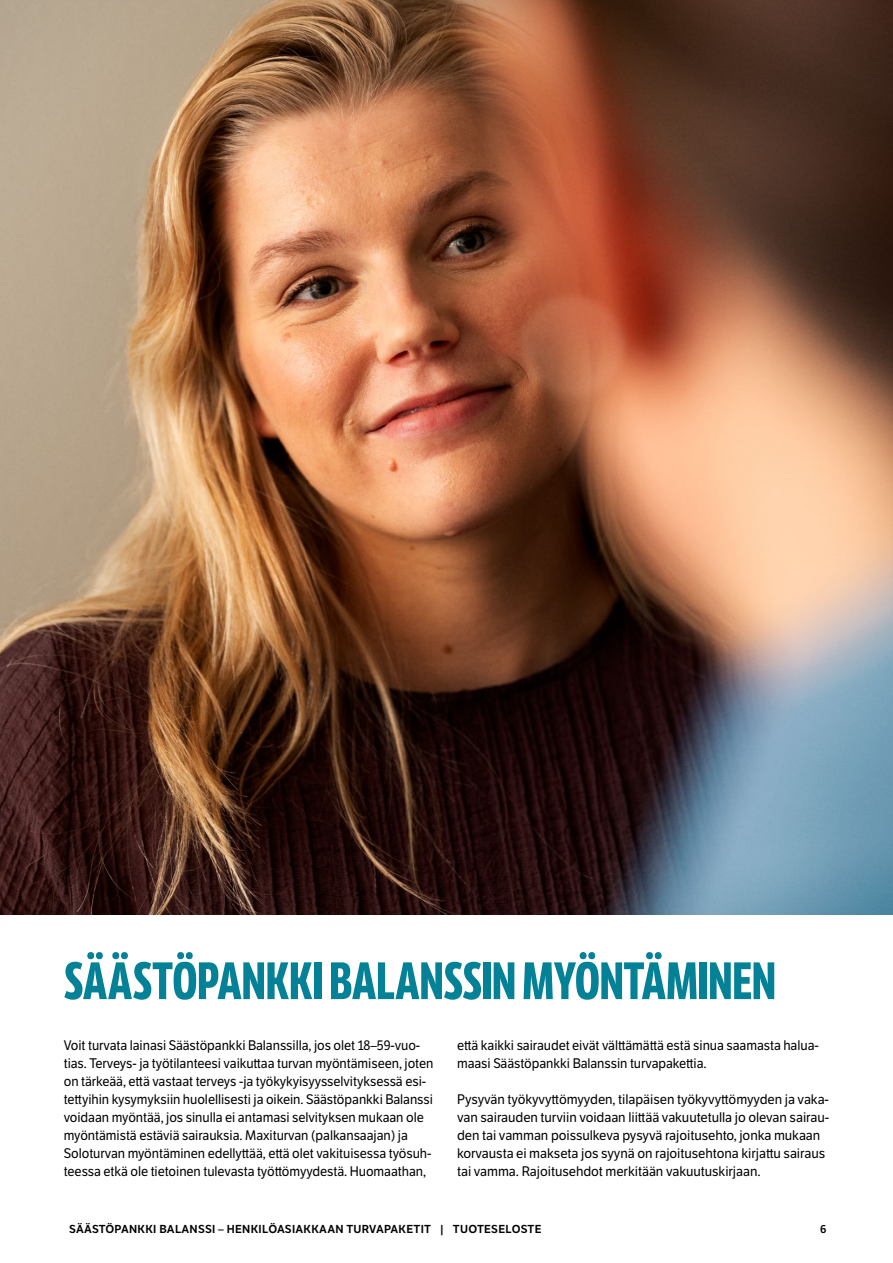
<style>
.page{position:relative;width:893px;height:1263px;background:#fff}
.page>*{position:absolute;margin:0;border:0;box-sizing:border-box;transform-origin:0 0}
.H2_-_Otsikko_M{font:700 51px "LFT Etica Compressed";letter-spacing:-.005em;color:#038197}
.P_-_Leipäteksti_M__alaväli{font:13.5px/18px "LFT Etica";letter-spacing:-.005em;color:#000;scale:.96 1}
.P_-_Leipäteksti_M__alaväli-2{font:13.5px/18px "LFT Etica";letter-spacing:-.005em;color:#000}
.t1{font:11.25px "LFT Etica SB";letter-spacing:.025em;color:#000}
</style>
<div class="page">
<img style="left:0;top:0;width:893px;height:914px">
<h2 class="H2_-_Otsikko_M" style="left:64px;top:951px;width:714px">SÄÄSTÖPANKKI BALANSSIN MYÖNTÄMINEN</h2>
<p class="P_-_Leipäteksti_M__alaväli" style="left:64px;top:1036px;width:387px">Voit turvata lainasi Säästöpankki Balanssilla, jos olet 18–59-vuo&shy;tias. Terveys- ja työtilanteesi vaikuttaa turvan myöntämiseen, joten on tärkeää, että vastaat terveys -ja työkykyisyysselvityksessä esi&shy;tettyihin kysymyksiin huolellisesti ja oikein. Säästöpankki Balanssi voidaan myöntää, jos sinulla ei antamasi selvityksen mukaan ole myöntämistä estäviä sairauksia. Maxiturvan (palkansaajan) ja Soloturvan myöntäminen edellyttää, että olet vakituisessa työsuh&shy;teessa etkä ole tietoinen tulevasta työttömyydestä. Huomaathan,</p>
<p class="P_-_Leipäteksti_M__alaväli" style="left:457px;top:1036px;width:378px">että kaikki sairaudet eivät välttämättä estä sinua saamasta halua&shy;maasi Säästöpankki Balanssin turvapakettia.</p>
<p class="P_-_Leipäteksti_M__alaväli-2" style="left:457px;top:1090px;width:374px">Pysyvän työkyvyttömyyden, tilapäisen työkyvyttömyyden ja vaka&shy;van sairauden turviin voidaan liittää vakuutetulla jo olevan sairau&shy;den tai vamman poissulkeva pysyvä rajoitusehto, jonka mukaan korvausta ei makseta jos syynä on rajoitusehtona kirjattu sairaus tai vamma. Rajoitusehdot merkitään vakuutuskirjaan.</p>
<p class="t1" style="left:69px;top:1222px;width:474px">SÄÄSTÖPANKKI BALANSSI – HENKILÖASIAKKAAN TURVAPAKETIT | TUOTESELOSTE</p>
<p class="t1" style="left:820px;top:1222px;width:8px">6</p>
</div>
